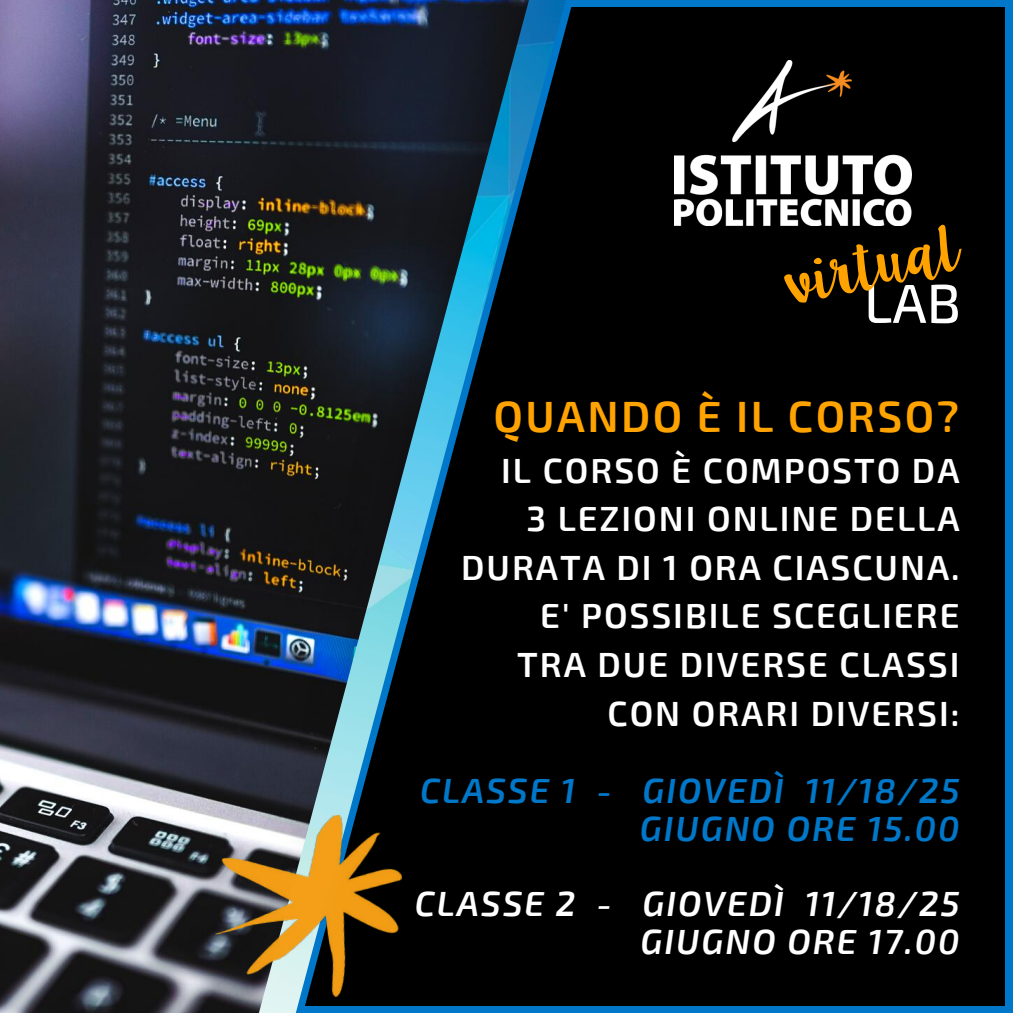
<style>
.page{position:relative;width:1013px;height:1013px;background:#fff}
.page>*{position:absolute;margin:0;border:0;box-sizing:border-box;transform-origin:0 0}
.t1{font:54.88px "Lilly Belle";color:#ffa300}
.t2{font:500 54.88px "Exo 2";color:#fff}
.t3{font:600 43.75px "Exo 2";letter-spacing:.055em;color:#ffa300}
.t4{font:600 35px/48.6px "Exo 2";letter-spacing:.055em;color:#fff;text-align:right}
.t5{font:italic 600 35px/37.6px "Exo 2";letter-spacing:.055em;color:#0077c8;text-align:right}
.t6{font:italic 600 35px/37.6px "Exo 2";letter-spacing:.055em;color:#fff;text-align:right}
</style>
<div class="page">
<img style="left:0;top:0;width:86px;height:1012px">
<img style="left:86px;top:0;width:161px;height:1012px">
<div style="left:247px;top:0;width:758px;height:1012px;background:#000"></div>
<div style="left:1005px;top:0;width:7px;height:1012px;background:#0077c8"></div>
<div style="left:554px;top:0;width:458px;height:7px;background:#0077c8"></div>
<div style="left:303px;top:1005px;width:709px;height:7px;background:#0077c8"></div>
<div style="left:566px;top:7px;width:86px;height:999px;background:#000"></div>
<img style="left:259px;top:0;width:307px;height:1012px">
<img style="left:202px;top:808px;width:213px;height:202px">
<img style="left:674px;top:60px;width:237px;height:165px">
<h1 class="t1" style="left:779px;top:243px;width:176px;rotate:-13deg">virtual</h1>
<h1 class="t2" style="left:864px;top:268px;width:98px">LAB</h1>
<p class="t3" style="left:493px;top:387px;width:467px">QUANDO È IL CORSO?</p>
<p class="t4" style="left:461px;top:444px;width:500px">IL CORSO È COMPOSTO DA<br>3 LEZIONI ONLINE DELLA<br>DURATA DI 1 ORA CIASCUNA.<br>E' POSSIBILE SCEGLIERE<br>TRA DUE DIVERSE CLASSI<br>CON ORARI DIVERSI:</p>
<p class="t5" style="left:420px;top:770px;width:541px">CLASSE 1 - GIOVEDÌ 11/18/25<br>GIUGNO ORE 15.00</p>
<p class="t6" style="left:415px;top:883px;width:546px">CLASSE 2 - GIOVEDÌ 11/18/25<br>GIUGNO ORE 17.00</p>
</div>
